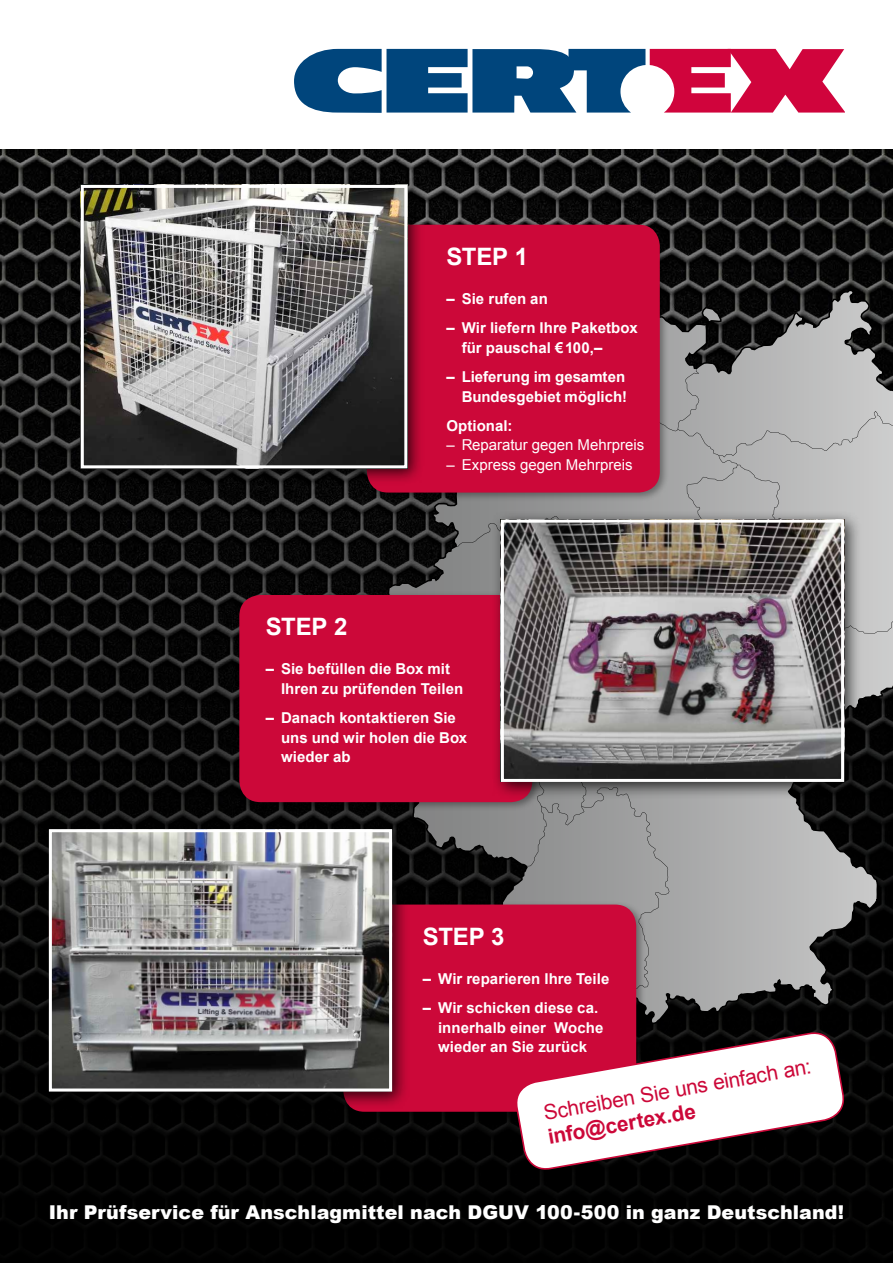
<style>
.page{position:relative;width:893px;height:1263px;background:#fff}
.page>*{position:absolute;margin:0;border:0;box-sizing:border-box;transform-origin:0 0}
.t1{font:700 24px "Arial";letter-spacing:-.01em;color:#fff}
.t2{font:20.85px "Arial";color:#cc0839}
.t3{font:700 20.85px "Arial";color:#cc0839}
.t4{font:900 19.05px "Arial";letter-spacing:.005em;color:#fff}
.t5{font:700 15px/19.5px "Arial";letter-spacing:.005em;color:#fff}
.t6{font:15px "Arial";color:#fff}
</style>
<div class="page">
<img style="left:0;top:150px;width:893px;height:1113px">
<svg style="left:383px;top:265px;width:510px;height:759px;fill:#080808"></svg>
<svg style="left:415px;top:368px;width:478px;height:630px"></svg>
<svg style="left:294px;top:49px;width:550px;height:64px"></svg>
<div style="left:236px;top:591px;width:306px;height:221px;background:#000;opacity:.35"></div>
<div style="left:239px;top:595px;width:293px;height:207px;background:#cc0839;border-radius:21px"></div>
<div style="left:492px;top:510px;width:370px;height:290px;background:#000;opacity:.75"></div>
<img style="left:505px;top:524px;width:335px;height:254px">
<div style="left:501px;top:520px;width:343px;height:262px;border:3px solid #fff"></div>
<div style="left:363px;top:221px;width:306px;height:281px;background:#000;opacity:.35"></div>
<div style="left:367px;top:225px;width:293px;height:268px;background:#cc0839;border-radius:21px"></div>
<div style="left:71px;top:176px;width:354px;height:310px;background:#000;opacity:.75"></div>
<img style="left:85px;top:189px;width:318px;height:275px">
<div style="left:81px;top:185px;width:326px;height:283px;border:3px solid #fff"></div>
<div style="left:339px;top:901px;width:307px;height:220px;background:#000;opacity:.35"></div>
<div style="left:343px;top:904px;width:293px;height:208px;background:#cc0839;border-radius:21px"></div>
<div style="left:40px;top:820px;width:370px;height:289px;background:#000;opacity:.75"></div>
<img style="left:53px;top:833px;width:335px;height:254px">
<div style="left:49px;top:829px;width:343px;height:262px;border:3px solid #fff"></div>
<svg style="left:513px;top:1030px;width:334px;height:142px"></svg>
<h1 class="t1" style="left:446px;top:241px;width:83px">STEP 1</h1>
<p class="t5" style="left:446px;top:289px;width:103px">– Sie rufen an</p>
<p class="t5" style="left:462px;top:319px;width:178px;text-indent:-15px">– Wir liefern Ihre Paketbox für pauschal €100,–</p>
<p class="t5" style="left:446px;top:367px;width:182px;text-align:right">– Lieferung im gesamten<br>Bundesgebiet möglich!</p>
<p class="t5" style="left:446px;top:416px;width:68px">Optional:</p>
<p class="t6" style="left:446px;top:435px;width:199px">– Reparatur gegen Mehrpreis</p>
<p class="t6" style="left:446px;top:455px;width:188px">– Express gegen Mehrpreis</p>
<h1 class="t1" style="left:266px;top:611px;width:83px">STEP 2</h1>
<p class="t5" style="left:281px;top:660px;width:184px;text-indent:-15px">– Sie befüllen die Box mit<br>Ihren zu prüfenden Teilen</p>
<p class="t5" style="left:281px;top:708px;width:188px;text-indent:-15px">– Danach kontaktieren Sie uns und wir holen die Box wieder ab</p>
<h1 class="t1" style="left:423px;top:920px;width:83px">STEP 3</h1>
<p class="t5" style="left:423px;top:969px;width:188px">– Wir reparieren Ihre Teile</p>
<p class="t5" style="left:438px;top:998px;width:167px;text-indent:-15px">– Wir schicken diese ca. innerhalb einer Woche wieder an Sie zurück</p>
<h2 class="t2" style="left:541px;top:1099px;width:273px;rotate:-10deg">Schreiben Sie uns einfach an:</h2>
<h2 class="t3" style="left:546px;top:1123px;width:151px;rotate:-10deg">info@certex.de</h2>
<p class="t4" style="left:49px;top:1199px;width:797px">Ihr Prüfservice für Anschlagmittel nach DGUV 100-500 in ganz Deutschland!</p>
</div>
